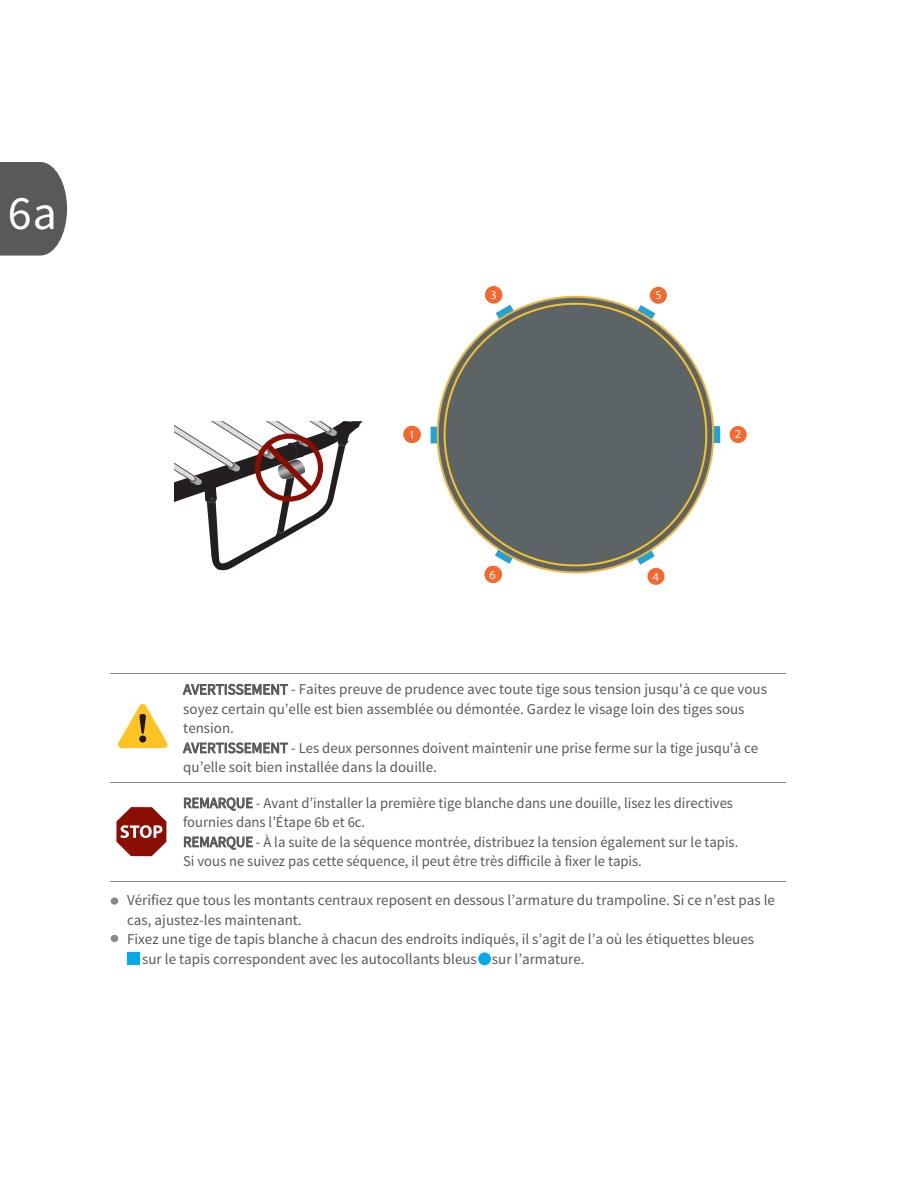
<style>
.page{position:relative;width:918px;height:1188px;background:#fff}
.page>*{position:absolute;margin:0;border:0;box-sizing:border-box;transform-origin:0 0}
.t1{font:48px "Source Sans Pro";color:#fff}
.t2{font:15px/19.5px "Source Sans Pro";color:#58595b}
.t3{font:12.15px "Myriad Pro";color:#fff}
</style>
<div class="page">
<svg style="left:0;top:162px;width:67px;height:94px;background:#676769"></svg>
<svg style="left:714px;top:426px;width:6px;height:17px"></svg>
<svg style="left:431px;top:427px;width:6px;height:16px"></svg>
<div style="left:730px;top:426px;width:17px;height:17px;background:#f2682d;border-radius:50%"></div>
<div style="left:647px;top:568px;width:17px;height:17px;background:#f2682d;border-radius:50%"></div>
<svg style="left:485px;top:573px;width:17px;height:10px"></svg>
<div style="left:650px;top:287px;width:17px;height:17px;background:#f2682d;border-radius:50%"></div>
<svg style="left:404px;top:426px;width:17px;height:17px"></svg>
<svg style="left:485px;top:286px;width:18px;height:10px"></svg>
<svg style="left:437px;top:296px;width:277px;height:277px"></svg>
<svg style="left:439px;top:298px;width:273px;height:273px"></svg>
<svg style="left:444px;top:303px;width:263px;height:263px"></svg>
<svg style="left:446px;top:305px;width:259px;height:259px;background:#767b79"></svg>
<svg style="left:174px;top:422px;width:188px;height:149px"></svg>
<hr style="left:110px;top:673px;width:676px;height:1px;background:#8c8786">
<hr style="left:110px;top:782px;width:676px;height:1px;background:#8c8786">
<hr style="left:110px;top:881px;width:676px;height:1px;background:#8c8786">
<svg style="left:184px;top:797px;width:69px;height:14px"></svg>
<svg style="left:184px;top:836px;width:69px;height:14px"></svg>
<div style="left:111px;top:897px;width:7px;height:8px;background:#8c8786;border-radius:50%"></div>
<div style="left:111px;top:935px;width:7px;height:7px;background:#8c8786;border-radius:50%"></div>
<div style="left:128px;top:952px;width:12px;height:13px;background:#00abea"></div>
<div style="left:478px;top:952px;width:13px;height:13px;background:#00abea;border-radius:50%"></div>
<svg style="left:116px;top:807px;width:50px;height:49px"></svg>
<svg style="left:118px;top:704px;width:50px;height:44px"></svg>
<div style="left:139px;top:736px;width:7px;height:7px;background:#221a16;border-radius:50%"></div>
<svg style="left:182px;top:683px;width:106px;height:12px"></svg>
<svg style="left:182px;top:742px;width:106px;height:12px"></svg>
<h1 class="t1" style="left:8px;top:195px;width:51px">6a</h1>
<p class="t3" style="left:409px;top:430px;width:8px">51</p>
<p class="t3" style="left:490px;top:291px;width:8px">53</p>
<p class="t3" style="left:656px;top:290px;width:8px">5</p>
<p class="t3" style="left:490px;top:570px;width:8px">65</p>
<p class="t3" style="left:653px;top:572px;width:8px">4</p>
<p class="t3" style="left:735px;top:429px;width:8px">2</p>
<p class="t2" style="left:183px;top:681px;width:585px">AVERTISSEMENT - Faites preuve de prudence avec toute tige sous tension jusqu'à ce que vous soyez certain qu’elle est bien assemblée ou démontée. Gardez le visage loin des tiges sous tension.<br>AVERTISSEMENT - Les deux personnes doivent maintenir une prise ferme sur la tige jusqu'à ce qu’elle soit bien installée dans la douille.</p>
<p class="t2" style="left:183px;top:794px;width:557px">REMARQUE - Avant d’installer la première tige blanche dans une douille, lisez les directives fournies dans l’Étape 6b et 6c.<br>REMARQUE - À la suite de la séquence montrée, distribuez la tension également sur le tapis.<br>Si vous ne suivez pas cette séquence, il peut être très difficile à fixer le tapis.</p>
<p class="t2" style="left:127px;top:892px;width:649px">Vérifiez que tous les montants centraux reposent en dessous l’armature du trampoline. Si ce n'est pas le</p>
<p class="t2" style="left:127px;top:911px;width:176px">cas, ajustez-les maintenant.</p>
<p class="t2" style="left:127px;top:931px;width:628px">Fixez une tige de tapis blanche à chacun des endroits indiqués, il s’agit de l’a où les étiquettes bleues</p>
<p class="t2" style="left:142px;top:950px;width:444px">sur le tapis correspondent avec les autocollants bleus sur l’armature.</p>
</div>
